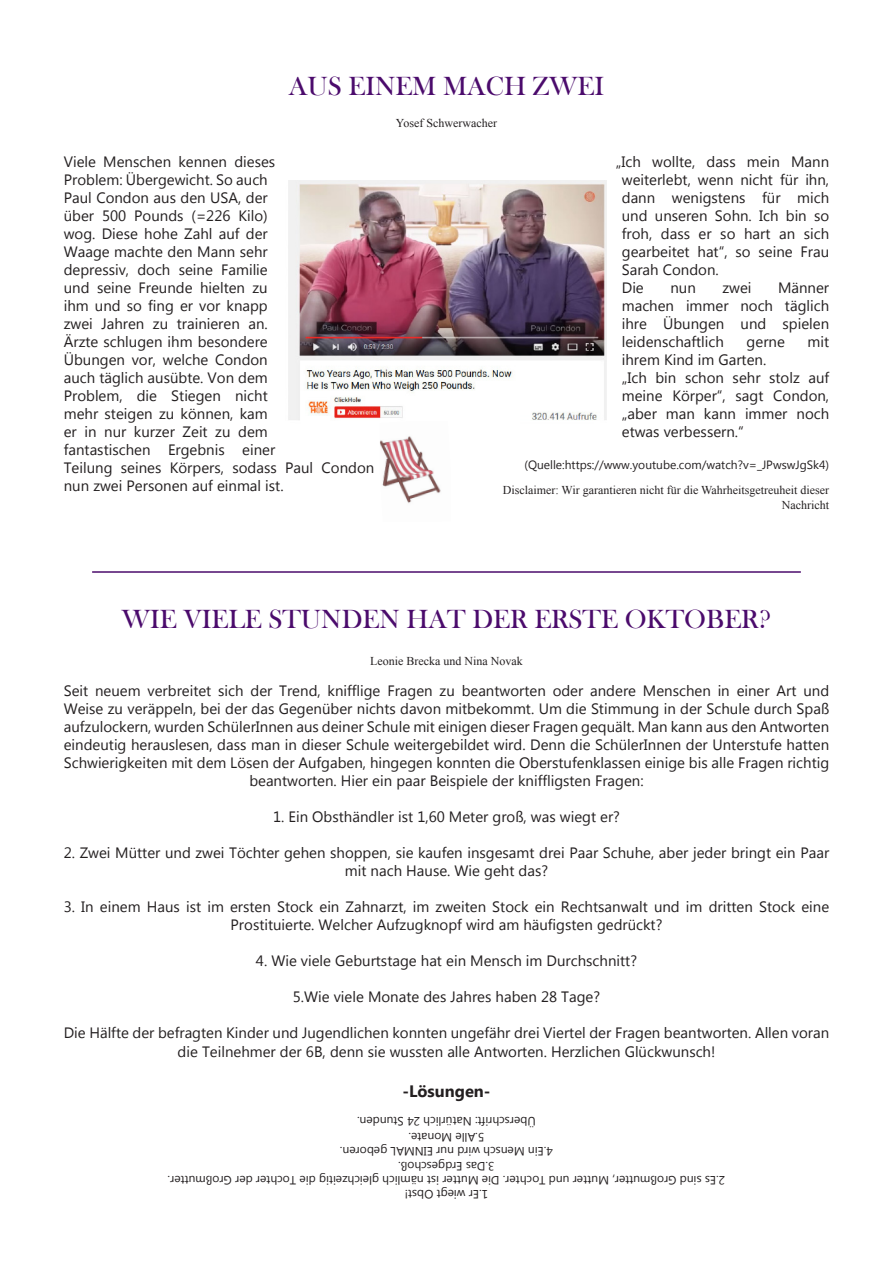
<style>
.page{position:relative;width:893px;height:1263px;background:#fff}
.page>*{position:absolute;margin:0;border:0;box-sizing:border-box;transform-origin:0 0}
.Überschrift_Neu{font:27px "Bask Old Face";color:#4b0b6c}
.Text_1{font:700 16.5px "Lao UI";color:#231f20}
.Text_1-2{font:15px/18px "Lao UI";color:#231f20;text-align:center}
.Text_1-3{font:12px "Lao UI";color:#231f20}
.Name{font:12px/14.4px "Times New Roman";color:#231f20;text-align:right}
</style>
<div class="page">
<img style="left:288px;top:181px;width:318px;height:239px">
<img style="left:380px;top:436px;width:61px;height:68px">
<hr style="left:92px;top:571px;width:709px;height:2px;background:#4b0b6c">
<p class="Überschrift_Neu" style="left:289px;top:71px;width:317px">AUS EINEM MACH ZWEI</p>
<p class="Name" style="left:396px;top:116px;width:103px">Yosef Schwerwacher</p>
<p class="Text_1-2" style="left:64px;top:152px;width:312px;text-align:left">Viele Menschen kennen dieses<br>Problem: Übergewicht. So auch<br>Paul Condon aus den USA, der<br>über 500 Pounds (=226 Kilo)<br>wog. Diese hohe Zahl auf der<br>Waage machte den Mann sehr<br>depressiv, doch seine Familie<br>und seine Freunde hielten zu<br>ihm und so fing er vor knapp<br>zwei Jahren zu trainieren an.<br>Ärzte schlugen ihm besondere<br>Übungen vor, welche Condon<br>auch täglich ausübte. Von dem<br>Problem, die Stiegen nicht<br>mehr steigen zu können, kam<br>er in nur kurzer Zeit zu dem<br>fantastischen Ergebnis einer<br>Teilung seines Körpers, sodass Paul Condon nun zwei Personen auf einmal ist.</p>
<p class="Text_1-2" style="left:622px;top:152px;width:209px;text-align:justify;text-indent:-6px">„Ich wollte, dass mein Mann weiterlebt, wenn nicht für ihn, dann wenigstens für mich und unseren Sohn. Ich bin so froh, dass er so hart an sich gearbeitet hat“, so seine Frau Sarah Condon.</p>
<p class="Text_1-2" style="left:622px;top:278px;width:23px">Die</p>
<p class="Text_1-2" style="left:670px;top:278px;width:27px">nun</p>
<p class="Text_1-2" style="left:722px;top:278px;width:31px">zwei</p>
<p class="Text_1-2" style="left:622px;top:278px;width:209px;text-align:justify;text-indent:156px">Männer machen immer noch täglich ihre Übungen und spielen leidenschaftlich</p>
<p class="Text_1-2" style="left:747px;top:332px;width:40px">gerne</p>
<p class="Text_1-2" style="left:807px;top:332px;width:23px">mit</p>
<p class="Text_1-2" style="left:622px;top:350px;width:146px">ihrem Kind im Garten.</p>
<p class="Text_1-2" style="left:622px;top:368px;width:209px;text-align:justify">„Ich bin schon sehr stolz auf meine Körper“, sagt Condon, „aber man kann immer noch etwas verbessern.“</p>
<p class="Text_1-3" style="left:524px;top:457px;width:306px">(Quelle:https://www.youtube.com/watch?v=_JPwswJgSk4)</p>
<p class="Name" style="left:503px;top:483px;width:328px">Disclaimer: Wir garantieren nicht für die Wahrheitsgetreuheit dieser<br>Nachricht</p>
<p class="Überschrift_Neu" style="left:122px;top:605px;width:651px">WIE VIELE STUNDEN HAT DER ERSTE OKTOBER?</p>
<p class="Name" style="left:370px;top:653px;width:154px">Leonie Brecka und Nina Novak</p>
<p class="Text_1-2" style="left:64px;top:681px;width:767px">Seit neuem verbreitet sich der Trend, knifflige Fragen zu beantworten oder andere Menschen in einer Art und Weise zu veräppeln, bei der das Gegenüber nichts davon mitbekommt. Um die Stimmung in der Schule durch Spaß aufzulockern, wurden SchülerInnen aus deiner Schule mit einigen dieser Fragen gequält. Man kann aus den Antworten eindeutig herauslesen, dass man in dieser Schule weitergebildet wird. Denn die SchülerInnen der Unterstufe hatten Schwierigkeiten mit dem Lösen der Aufgaben, hingegen konnten die Oberstufenklassen einige bis alle Fragen richtig beantworten. Hier ein paar Beispiele der kniffligsten Fragen:</p>
<p class="Text_1-2" style="left:273px;top:807px;width:348px">1. Ein Obsthändler ist 1,60 Meter groß, was wiegt er?</p>
<p class="Text_1-2" style="left:64px;top:843px;width:767px">2. Zwei Mütter und zwei Töchter gehen shoppen, sie kaufen insgesamt drei Paar Schuhe, aber jeder bringt ein Paar mit nach Hause. Wie geht das?</p>
<p class="Text_1-2" style="left:64px;top:897px;width:767px">3. In einem Haus ist im ersten Stock ein Zahnarzt, im zweiten Stock ein Rechtsanwalt und im dritten Stock eine<br>Prostituierte. Welcher Aufzugknopf wird am häufigsten gedrückt?</p>
<p class="Text_1-2" style="left:256px;top:951px;width:383px">4. Wie viele Geburtstage hat ein Mensch im Durchschnitt?</p>
<p class="Text_1-2" style="left:293px;top:987px;width:309px">5.Wie viele Monate des Jahres haben 28 Tage?</p>
<p class="Text_1-2" style="left:64px;top:1022px;width:767px;line-height:19.8px">Die Hälfte der befragten Kinder und Jugendlichen konnten ungefähr drei Viertel der Fragen beantworten. Allen voran die Teilnehmer der 6B, denn sie wussten alle Antworten. Herzlichen Glückwunsch!</p>
<p class="Text_1" style="left:402px;top:1080px;width:90px">-Lösungen-</p>
<p class="Text_1-3" style="left:536px;top:1129px;width:180px;rotate:-180deg">Überschrift: Natürlich 24 Stunden.</p>
<p class="Text_1-3" style="left:484px;top:1145px;width:77px;rotate:-180deg">5.Alle Monate.</p>
<p class="Text_1-3" style="left:553px;top:1159px;width:214px;rotate:-180deg">4.Ein Mensch wird nur EINMAL geboren.</p>
<p class="Text_1-3" style="left:495px;top:1174px;width:98px;rotate:-180deg">3.Das Erdgeschoß.</p>
<p class="Text_1-3" style="left:725px;top:1188px;width:559px;rotate:-180deg">2.Es sind Großmutter, Mutter und Tochter. Die Mutter ist nämlich gleichzeitig die Tochter der Großmutter.</p>
<p class="Text_1-3" style="left:488px;top:1203px;width:85px;rotate:-180deg">1.Er wiegt Obst!</p>
</div>
